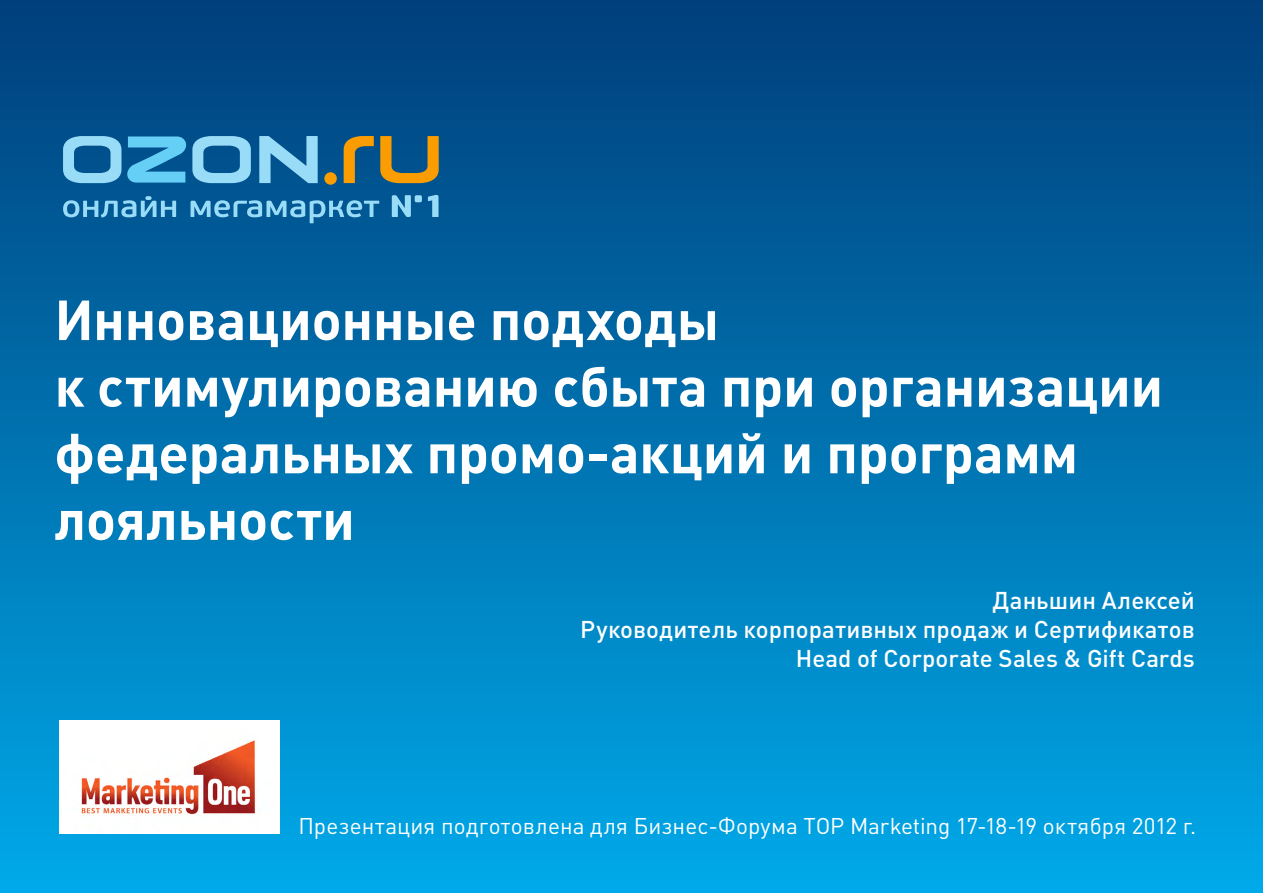
<style>
.page{position:relative;width:1263px;height:893px;background:#fff}
.page>*{position:absolute;margin:0;border:0;box-sizing:border-box;transform-origin:0 0}
.t1{font:700 55.5px/66.6px "DIN Pro";letter-spacing:-.005em;color:#fff}
.t2{font:500 24px/28.8px "DIN Pro";color:#fff;text-align:right}
.t3{font:22.5px "DIN Pro";letter-spacing:.005em;color:#fff}
</style>
<div class="page">
<div style="left:0;top:0;width:1263px;height:893px;background:linear-gradient(to bottom,#003e7a,#00a9e9)"></div>
<img style="left:60px;top:720px;width:219px;height:114px">
<svg style="left:191px;top:200px;width:188px;height:23px;background:#3686b7"></svg>
<svg style="left:392px;top:195px;width:19px;height:22px"></svg>
<svg style="left:428px;top:195px;width:10px;height:22px"></svg>
<svg style="left:63px;top:196px;width:113px;height:22px;background:#3988b9"></svg>
<div style="left:415px;top:195px;width:7px;height:7px;background:#99dcf8;border-radius:2px"></div>
<svg style="left:63px;top:136px;width:58px;height:47px;background:#59a2cb"></svg>
<svg style="left:192px;top:136px;width:59px;height:47px;background:#58a1cb"></svg>
<svg style="left:259px;top:136px;width:59px;height:47px;background:#59a2cb"></svg>
<svg style="left:380px;top:136px;width:59px;height:47px;background:#797548"></svg>
<svg style="left:344px;top:136px;width:30px;height:47px"></svg>
<div style="left:324px;top:172px;width:13px;height:13px;background:#fb9c00;border-radius:50%"></div>
<svg style="left:127px;top:136px;width:59px;height:47px;background:#42a2d0"></svg>
<p class="t1" style="left:55px;top:284px;width:1110px">Инновационные подходы<br>к стимулированию сбыта при организации федеральных промо-акций и программ лояльности</p>
<p class="t2" style="left:580px;top:585px;width:616px">Даньшин Алексей<br>Руководитель корпоративных продаж и Сертификатов<br>Head of Corporate Sales &amp; Gift Cards</p>
<p class="t3" style="left:298px;top:811px;width:899px">Презентация подготовлена для Бизнес-Форума TOP Marketing 17-18-19 октября 2012 г.</p>
</div>
